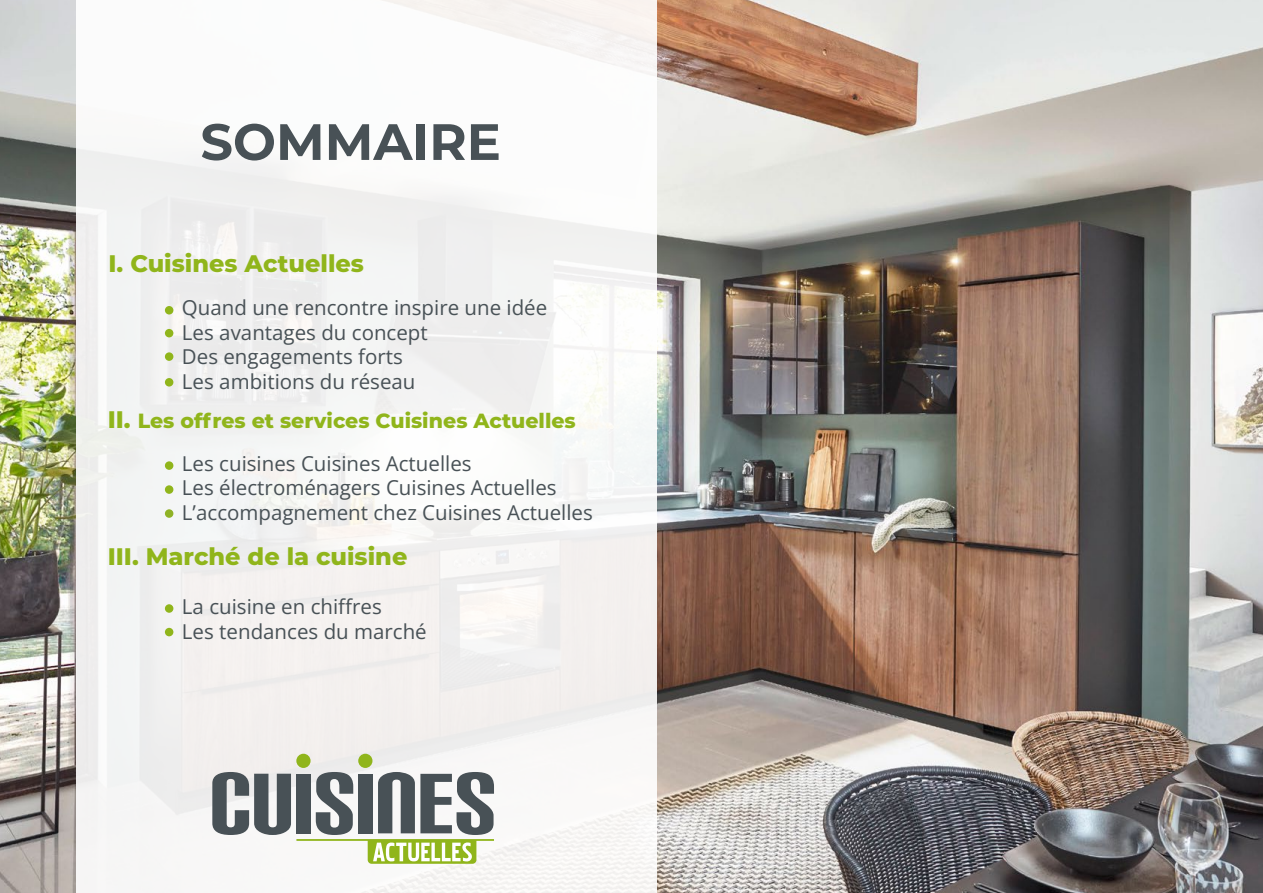
<style>
.page{position:relative;width:1263px;height:893px;background:#fff}
.page>*{position:absolute;margin:0;border:0;box-sizing:border-box;transform-origin:0 0}
.t1{font:700 51px "Montserrat";color:#485156}
.t2{font:800 24px "Montserrat";color:#90b51b}
.t3{font:20.55px/24.6px "Open Sans";color:#485156}
.t4{font:800 20.55px "Montserrat";color:#90b51b}
.s1{font-size:24px}
</style>
<div class="page">
<img style="left:0;top:0;width:1263px;height:893px">
<div style="left:77px;top:0;width:580px;height:893px;background:#f5f4f4"></div>
<svg style="left:165px;top:509px;width:8px;height:9px"></svg>
<hr style="left:296px;top:839px;width:198px;height:2px;background:#90b51b">
<svg style="left:212px;top:772px;width:79px;height:63px"></svg>
<div style="left:296px;top:774px;width:15px;height:59px;background:#485156"></div>
<svg style="left:316px;top:772px;width:37px;height:63px"></svg>
<div style="left:358px;top:774px;width:15px;height:59px;background:#485156"></div>
<div style="left:358px;top:754px;width:14px;height:14px;background:#90b51b;border-radius:50%"></div>
<div style="left:296px;top:754px;width:15px;height:14px;background:#90b51b;border-radius:50%"></div>
<svg style="left:368px;top:772px;width:126px;height:92px"></svg>
<div style="left:165px;top:352px;width:8px;height:9px;background:#90b51b;border-radius:50%"></div>
<div style="left:165px;top:306px;width:8px;height:8px;background:#90b51b;border-radius:50%"></div>
<div style="left:165px;top:329px;width:8px;height:8px;background:#90b51b;border-radius:50%"></div>
<div style="left:165px;top:378px;width:8px;height:9px;background:#90b51b;border-radius:50%"></div>
<div style="left:165px;top:461px;width:8px;height:9px;background:#90b51b;border-radius:50%"></div>
<div style="left:165px;top:485px;width:8px;height:9px;background:#90b51b;border-radius:50%"></div>
<div style="left:165px;top:604px;width:8px;height:9px;background:#90b51b;border-radius:50%"></div>
<div style="left:165px;top:628px;width:8px;height:8px;background:#90b51b;border-radius:50%"></div>
<h1 class="t1" style="left:200px;top:105px;width:302px">SOMMAIRE</h1>
<p class="t2" style="left:108px;top:246px;width:257px">I. Cuisines Actuelles</p>
<p class="t3" style="left:182px;top:295px;width:367px">Quand une rencontre inspire une idée<br>Les avantages du concept<br>Des engagements forts<br>Les ambitions du réseau</p>
<p class="t4" style="left:108px;top:406px;width:470px"><span class="s1">II.</span> Les offres et services Cuisines Actuelles</p>
<p class="t3" style="left:182px;top:450px;width:412px">Les cuisines Cuisines Actuelles<br>Les électroménagers Cuisines Actuelles<br>L’accompagnement chez Cuisines Actuelles</p>
<p class="t2" style="left:108px;top:539px;width:301px">III. Marché de la cuisine</p>
<p class="t3" style="left:182px;top:594px;width:246px">La cuisine en chiffres<br>Les tendances du marché</p>
</div>
